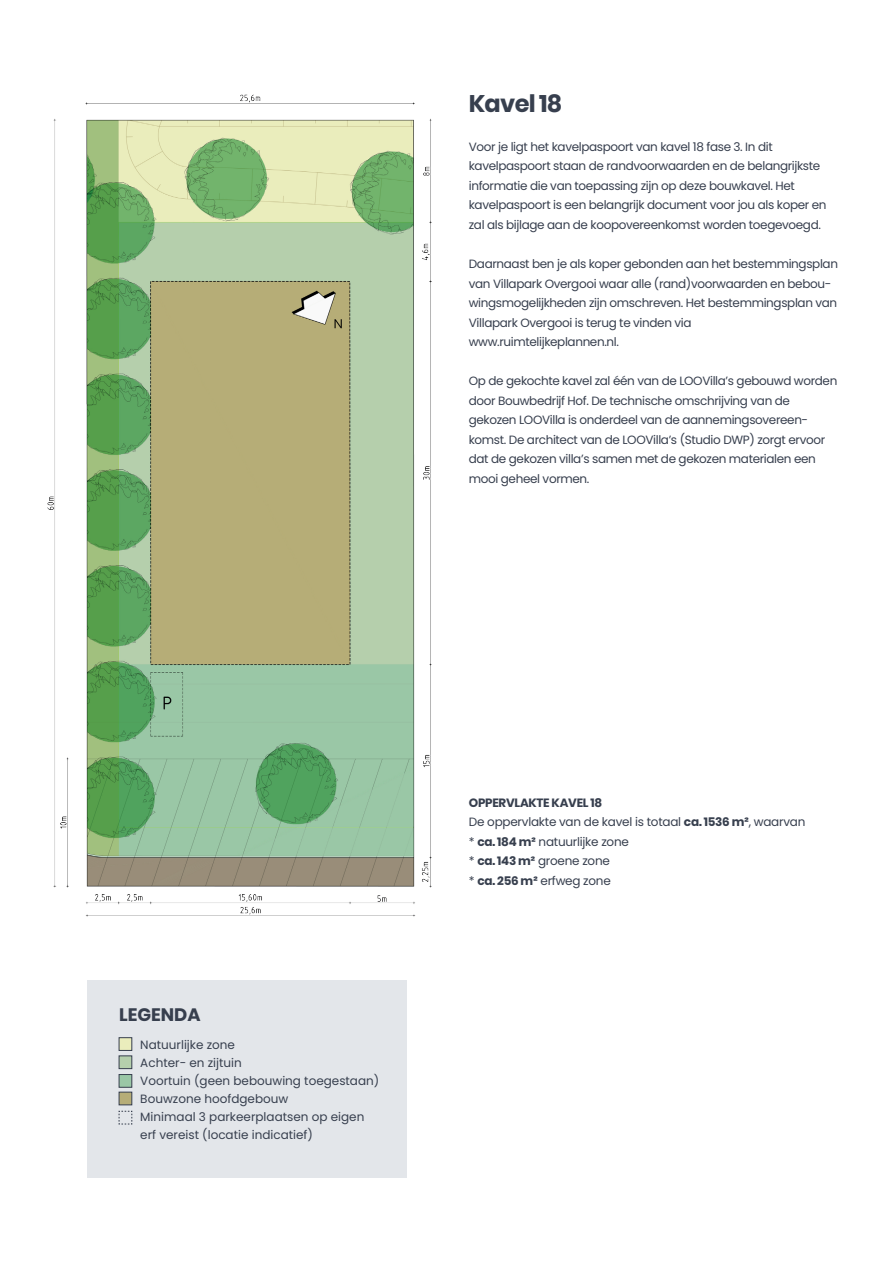
<style>
.page{position:relative;width:893px;height:1263px;background:#fff}
.page>*{position:absolute;margin:0;border:0;box-sizing:border-box;transform-origin:0 0}
.t1{font:700 24px "Poppins";letter-spacing:-.03em;color:#373f4e}
.t2{font:700 18px "Poppins";color:#373f4e}
.t3{font:12px/19.5px "Poppins";letter-spacing:-.03em;color:#373f4e}
.t4{font:12px/18px "Poppins";color:#373f4e}
.s1{font-weight:700}
</style>
<div class="page">
<img style="left:47px;top:94px;width:385px;height:823px">
<div style="left:87px;top:980px;width:319px;height:198px;background:#e3e6ea"></div>
<div style="left:119px;top:1037px;width:13px;height:14px;background:#eaedbc;border:1px solid #373f4e"></div>
<div style="left:119px;top:1055px;width:13px;height:14px;background:#b5cfac;border:1px solid #373f4e"></div>
<div style="left:119px;top:1074px;width:13px;height:14px;background:#9ac7a6;border:1px solid #373f4e"></div>
<div style="left:119px;top:1092px;width:13px;height:13px;background:#b6ad77;border:1px solid #373f4e"></div>
<svg style="left:118px;top:1110px;width:15px;height:15px"></svg>
<h1 class="t1" style="left:469px;top:90px;width:95px">Kavel 18</h1>
<p class="t3" style="left:469px;top:137px;width:359px">Voor je ligt het kavelpaspoort van kavel 18 fase 3. In dit kavelpaspoort staan de randvoorwaarden en de belangrijkste informatie die van toepassing zijn op deze bouwkavel. Het kavelpaspoort is een belangrijk document voor jou als koper en zal als bijlage aan de koopovereenkomst worden toegevoegd.</p>
<p class="t3" style="left:469px;top:254px;width:371px">Daarnaast ben je als koper gebonden aan het bestemmingsplan van Villapark Overgooi waar alle (rand)voorwaarden en bebou&shy;wingsmogelijkheden zijn omschreven. Het bestemmingsplan van Villapark Overgooi is terug te vinden via www.ruimtelijkeplannen.nl.</p>
<p class="t3" style="left:469px;top:371px;width:370px">Op de gekochte kavel zal één van de LOOVilla’s gebouwd worden door Bouwbedrijf Hof. De technische omschrijving van de gekozen LOOVilla is onderdeel van de aannemingsovereen&shy;komst. De architect van de LOOVilla’s (Studio DWP) zorgt ervoor dat de gekozen villa’s samen met de gekozen materialen een mooi geheel vormen.</p>
<h2 class="t2" style="left:119px;top:1004px;width:83px">LEGENDA</h2>
<p class="t4" style="left:140px;top:1035px;width:240px">Natuurlijke zone<br>Achter- en zijtuin<br>Voortuin (geen bebouwing toegestaan)<br>Bouwzone hoofdgebouw<br>Minimaal 3 parkeerplaatsen op eigen erf vereist (locatie indicatief)</p>
<p class="t3" style="left:469px;top:793px;width:338px"><span class="s1">OPPERVLAKTE KAVEL 18<br></span>De oppervlakte van de kavel is totaal <span class="s1">ca. 1536 m²</span>, waarvan * <span class="s1">ca. 184 m²</span> natuurlijke zone<br>* <span class="s1">ca. 143 m²</span> groene zone<br>* <span class="s1">ca. 256 m²</span> erfweg zone</p>
</div>
